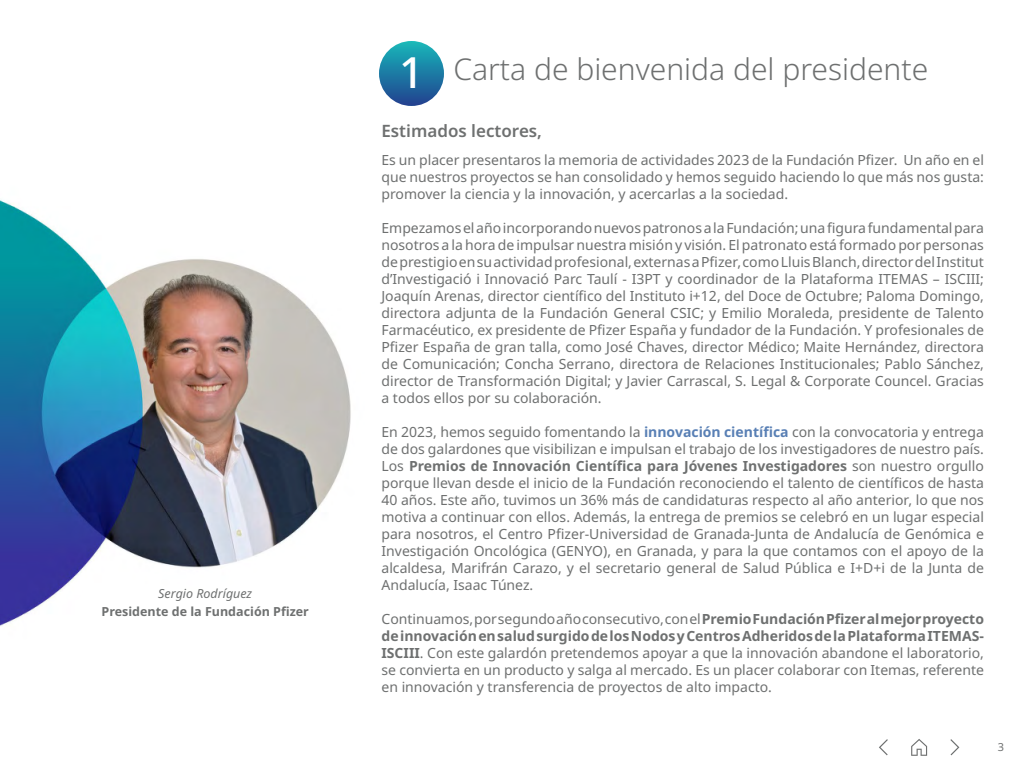
<style>
.page{position:relative;width:1024px;height:768px;background:#fff}
.page>*{position:absolute;margin:0;border:0;box-sizing:border-box;transform-origin:0 0}
.t1{font:500 43px "Noto Sans";color:#fff}
.t2{font:300 30px "Noto Sans";color:#6e7070}
.t3{font:600 17px "Noto Sans";color:#6e7070}
.t4{font:14px/17px "Noto Sans";color:#6e7070;text-align:justify}
.t5{font:700 12.5px "Noto Sans";color:#6e7070}
.t6{font:italic 12.5px "Noto Sans";color:#6e7070}
.t7{font:11px "Noto Sans";color:#6e7070}
.s1{font-weight:700;color:#5980b5}
.s2{font-weight:700}
</style>
<div class="page">
<img style="left:0;top:105px;width:419px;height:521px">
<svg style="left:911px;top:739px;width:16px;height:17px"></svg>
<svg style="left:879px;top:739px;width:9px;height:16px"></svg>
<svg style="left:950px;top:739px;width:9px;height:16px"></svg>
<div style="left:379px;top:41px;width:65px;height:65px;background:linear-gradient(to bottom,#1ab8ba,#234290);border-radius:32px"></div>
<p class="t6" style="left:158px;top:585px;width:95px">Sergio Rodríguez</p>
<p class="t5" style="left:102px;top:603px;width:209px">Presidente de la Fundación Pfizer</p>
<h2 class="t2" style="left:453px;top:48px;width:476px">Carta de bienvenida del presidente</h2>
<p class="t3" style="left:382px;top:119px;width:162px">Estimados lectores,</p>
<p class="t4" style="left:382px;top:151px;width:604px">Es un placer presentaros la memoria de actividades 2023 de la Fundación Pfizer. Un año en el que nuestros proyectos se han consolidado y hemos seguido haciendo lo que más nos gusta: promover la ciencia y la innovación, y acercarlas a la sociedad.</p>
<p class="t4" style="left:382px;top:219px;width:604px">Empezamos el año incorporando nuevos patronos a la Fundación; una figura fundamental para nosotros a la hora de impulsar nuestra misión y visión. El patronato está formado por personas de prestigio en su actividad profesional, externas a Pfizer, como Lluis Blanch, director del Institut d’Investigació i Innovació Parc Taulí - I3PT y coordinador de la Plataforma ITEMAS – ISCIII; Joaquín Arenas, director científico del Instituto i+12, del Doce de Octubre; Paloma Domingo, directora adjunta de la Fundación General CSIC; y Emilio Moraleda, presidente de Talento Farmacéutico, ex presidente de Pfizer España y fundador de la Fundación. Y profesionales de Pfizer España de gran talla, como José Chaves, director Médico; Maite Hernández, directora de Comunicación; Concha Serrano, directora de Relaciones Institucionales; Pablo Sánchez, director de Transformación Digital; y Javier Carrascal, S. Legal &amp; Corporate Councel. Gracias a todos ellos por su colaboración.</p>
<p class="t4" style="left:382px;top:423px;width:604px">En 2023, hemos seguido fomentando la <span class="s1">innovación científica</span> con la convocatoria y entrega de dos galardones que visibilizan e impulsan el trabajo de los investigadores de nuestro país.<br>Los <span class="s2">Premios de Innovación Científica para Jóvenes Investigadores</span> son nuestro orgullo porque llevan desde el inicio de la Fundación reconociendo el talento de científicos de hasta 40 años. Este año, tuvimos un 36% más de candidaturas respecto al año anterior, lo que nos motiva a continuar con ellos. Además, la entrega de premios se celebró en un lugar especial para nosotros, el Centro Pfizer-Universidad de Granada-Junta de Andalucía de Genómica e Investigación Oncológica (GENYO), en Granada, y para la que contamos con el apoyo de la alcaldesa, Marifrán Carazo, y el secretario general de Salud Pública e I+D+i de la Junta de Andalucía, Isaac Túnez.</p>
<p class="t4" style="left:382px;top:610px;width:604px">Continuamos, por segundo año consecutivo, con el <span class="s2">Premio Fundación Pfizer al mejor proyecto de innovación en salud surgido de los Nodos y Centros Adheridos de la Plataforma ITEMAS-ISCIII</span>. Con este galardón pretendemos apoyar a que la innovación abandone el laboratorio, se convierta en un producto y salga al mercado. Es un placer colaborar con Itemas, referente en innovación y transferencia de proyectos de alto impacto.</p>
<h1 class="t1" style="left:399px;top:42px;width:26px">1</h1>
<p class="t7" style="left:998px;top:740px;width:8px">3</p>
</div>
